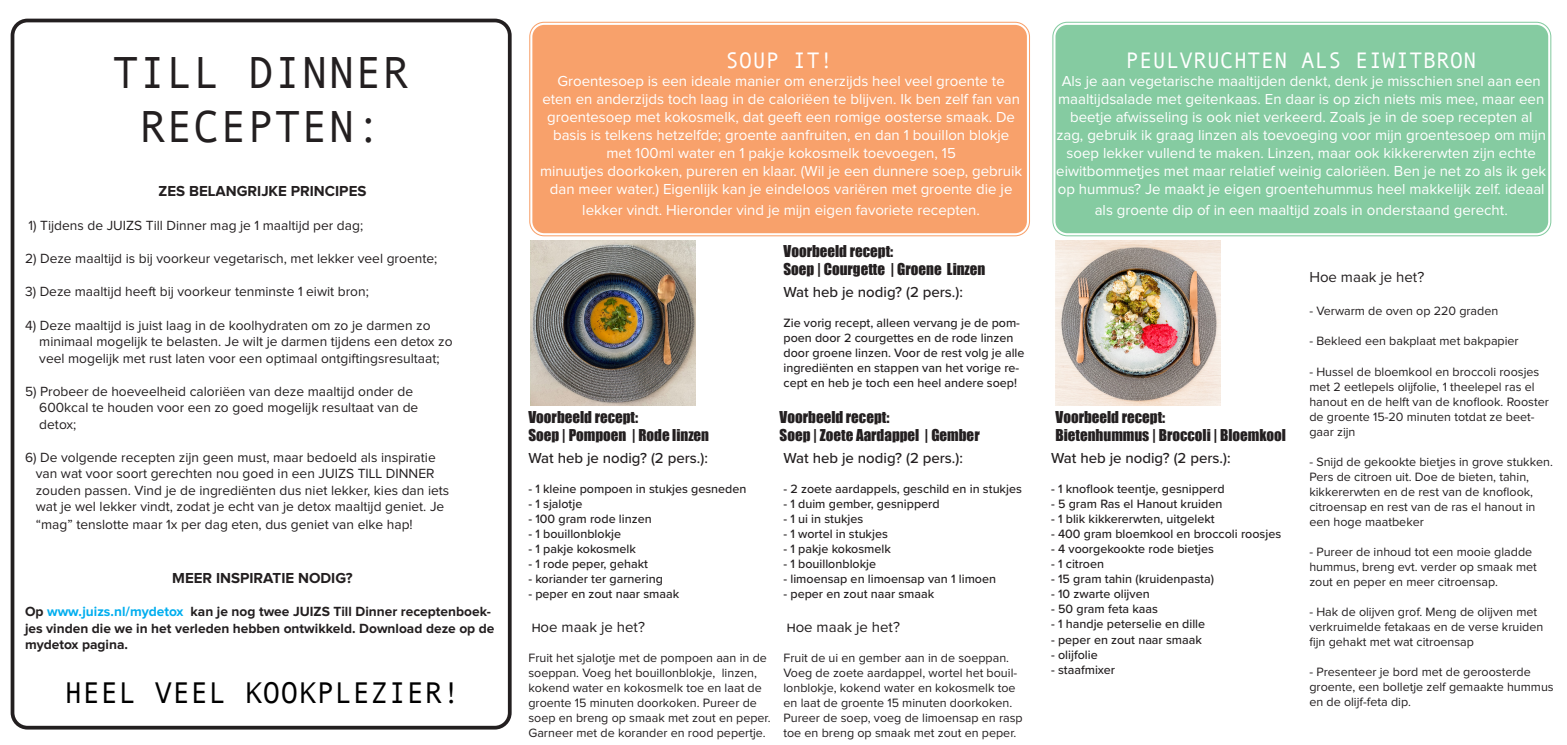
<style>
.page{position:relative;width:1567px;height:745px;background:#fff}
.page>*{position:absolute;margin:0;border:0;box-sizing:border-box;transform-origin:0 0}
.t1{font:45px "Andale Mono";color:#231f20}
.t2{font:30px "Andale Mono";color:#000}
.t3{font:22.5px "Andale Mono";color:#fff}
.t4{font:15px/18px "Proxima Nova";color:#fff;text-align:center}
.t5{font:15px "Impact";color:#231f20}
.t6{font:500 15px "Proxima Nova";color:#231f20}
.t7{font:700 15px "Proxima Nova";color:#231f20}
.t8{font:15px "Proxima Nova";color:#231f20}
.t9{font:13.75px/16.5px "Proxima Nova";color:#231f20}
.t10{font:700 13.75px/16.5px "Proxima Nova";color:#231f20}
.t11{font:12.5px/15px "Proxima Nova";color:#231f20}
.t12{font:500 12.5px/15px "Proxima Nova";color:#231f20}
.s1{color:#00aeef}
.s2{font-weight:500;font-size:12.5px}
</style>
<div class="page">
<div style="left:529px;top:22px;width:500px;height:214px;background:#f8a16b;border-radius:15px"></div>
<div style="left:526px;top:19px;width:507px;height:220px;border:2px solid #fff;border-radius:17px"></div>
<div style="left:530px;top:23px;width:498px;height:212px;border:2px solid #fff;border-radius:13px"></div>
<div style="left:1052px;top:22px;width:498px;height:214px;background:#85cba1;border-radius:15px"></div>
<div style="left:1049px;top:19px;width:505px;height:220px;border:2px solid #fff;border-radius:17px"></div>
<div style="left:1053px;top:23px;width:496px;height:212px;border:2px solid #fff;border-radius:13px"></div>
<img style="left:531px;top:240px;width:164px;height:165px">
<div style="left:11px;top:19px;width:500px;height:710px;border:4px solid #231f20;border-radius:15px"></div>
<img style="left:1055px;top:240px;width:165px;height:165px">
<p class="t1" style="left:112px;top:43px;width:298px">TILL DINNER</p>
<p class="t1" style="left:139px;top:97px;width:244px">RECEPTEN:</p>
<p class="t7" style="left:159px;top:184px;width:209px">ZES BELANGRIJKE PRINCIPES</p>
<p class="t9" style="left:29px;top:218px;width:336px">1) Tijdens de JUIZS Till Dinner mag je 1 maaltijd per dag;</p>
<p class="t9" style="left:25px;top:251px;width:414px">2) Deze maaltijd is bij voorkeur vegetarisch, met lekker veel groente;</p>
<p class="t9" style="left:25px;top:284px;width:345px">3) Deze maaltijd heeft bij voorkeur tenminste 1 eiwit bron;</p>
<p class="t9" style="left:39px;top:317px;width:415px;text-indent:-14px">4) Deze maaltijd is juist laag in de koolhydraten om zo je darmen zo minimaal mogelijk te belasten. Je wilt je darmen tijdens een detox zo veel mogelijk met rust laten voor een optimaal ontgiftingsresultaat;</p>
<p class="t9" style="left:39px;top:383px;width:380px;text-indent:-14px">5) Probeer de hoeveelheid caloriëen van deze maaltijd onder de<br>600kcal te houden voor een zo goed mogelijk resultaat van de</p>
<p class="t9" style="left:39px;top:416px;width:38px">detox;</p>
<p class="t9" style="left:36px;top:449px;width:415px;text-indent:-11px">6) De volgende recepten zijn geen must, maar bedoeld als inspiratie van wat voor soort gerechten nou goed in een JUIZS TILL DINNER zouden passen. Vind je de ingrediënten dus niet lekker, kies dan iets wat je wel lekker vindt, zodat je echt van je detox maaltijd geniet. Je</p>
<p class="t9" style="left:36px;top:516px;width:378px">“mag” tenslotte maar 1x per dag eten, dus geniet van elke hap!</p>
<p class="t7" style="left:172px;top:571px;width:182px">MEER INSPIRATIE NODIG?</p>
<p class="t10" style="left:25px;top:603px;width:471px">Op <span class="s1">www.juizs.nl/mydetox</span> kan je nog twee JUIZS Till Dinner receptenboek&shy;jes vinden die we in het verleden hebben ontwikkeld. Download deze op de mydetox pagina.</p>
<p class="t2" style="left:64px;top:673px;width:398px">HEEL VEEL KOOKPLEZIER!</p>
<p class="t3" style="left:725px;top:45px;width:109px">SOUP IT!</p>
<p class="t4" style="left:542px;top:72px;width:479px">Groentesoep is een ideale manier om enerzijds heel veel groente te eten en anderzijds toch laag in de caloriëen te blijven. Ik ben zelf fan van groentesoep met kokosmelk, dat geeft een romige oosterse smaak. De basis is telkens hetzelfde; groente aanfruiten, en dan 1 bouillon blokje met 100ml water en 1 pakje kokosmelk toevoegen, 15</p>
<p class="t4" style="left:540px;top:162px;width:483px">minuutjes doorkoken, pureren en klaar. (Wil je een dunnere soep, gebruik dan meer water.) Eigenlijk kan je eindeloos variëren met groente die je</p>
<p class="t4" style="left:582px;top:201px;width:399px">lekker vindt. Hieronder vind je mijn eigen favoriete recepten.</p>
<p class="t5" style="left:528px;top:405px;width:111px">Voorbeeld recept:</p>
<p class="t5" style="left:528px;top:423px;width:182px">Soep | Pompoen | Rode linzen</p>
<p class="t6" style="left:528px;top:447px;width:181px">Wat heb je nodig? (2 pers.):</p>
<p class="t12" style="left:528px;top:481px;width:219px">- 1 kleine pompoen in stukjes gesneden</p>
<p class="t12" style="left:528px;top:496px;width:55px">- 1 sjalotje</p>
<p class="t12" style="left:528px;top:511px;width:125px">- 100 gram rode linzen</p>
<p class="t12" style="left:528px;top:526px;width:94px">- 1 bouillonblokje</p>
<p class="t12" style="left:528px;top:541px;width:109px">- 1 pakje kokosmelk</p>
<p class="t12" style="left:528px;top:556px;width:121px">- 1 rode peper, gehakt</p>
<p class="t12" style="left:528px;top:571px;width:136px">- koriander ter garnering</p>
<p class="t12" style="left:528px;top:586px;width:152px">- peper en zout naar smaak</p>
<p class="t8" style="left:531px;top:619px;width:115px"><span class="s2">H</span>oe maak je het?</p>
<p class="t11" style="left:528px;top:650px;width:243px">Fruit het sjalotje met de pompoen aan in de soeppan. Voeg het bouillonblokje, linzen, kokend water en kokosmelk toe en laat de groente 15 minuten doorkoken. Pureer de soep en breng op smaak met zout en peper.</p>
<p class="t11" style="left:528px;top:725px;width:239px">Garneer met de korander en rood pepertje.</p>
<p class="t5" style="left:783px;top:239px;width:111px">Voorbeeld recept:</p>
<p class="t5" style="left:783px;top:257px;width:203px">Soep | Courgette | Groene Linzen</p>
<p class="t6" style="left:783px;top:280px;width:181px">Wat heb je nodig? (2 pers.):</p>
<p class="t12" style="left:783px;top:315px;width:242px">Zie vorig recept, alleen vervang je de pom&shy;poen door 2 courgettes en de rode linzen door groene linzen. Voor de rest volg je alle ingrediënten en stappen van het vorige re&shy;cept en heb je toch een heel andere soep!</p>
<p class="t5" style="left:779px;top:405px;width:111px">Voorbeeld recept:</p>
<p class="t5" style="left:779px;top:423px;width:201px">Soep | Zoete Aardappel | Gember</p>
<p class="t6" style="left:783px;top:447px;width:181px">Wat heb je nodig? (2 pers.):</p>
<p class="t12" style="left:783px;top:481px;width:240px">- 2 zoete aardappels, geschild en in stukjes</p>
<p class="t12" style="left:783px;top:496px;width:158px">- 1 duim gember, gesnipperd</p>
<p class="t12" style="left:783px;top:511px;width:81px">- 1 ui in stukjes</p>
<p class="t12" style="left:783px;top:526px;width:106px">- 1 wortel in stukjes</p>
<p class="t12" style="left:783px;top:541px;width:109px">- 1 pakje kokosmelk</p>
<p class="t12" style="left:783px;top:556px;width:94px">- 1 bouillonblokje</p>
<p class="t12" style="left:783px;top:571px;width:214px">- limoensap en limoensap van 1 limoen</p>
<p class="t12" style="left:783px;top:586px;width:152px">- peper en zout naar smaak</p>
<p class="t8" style="left:786px;top:619px;width:115px"><span class="s2">H</span>oe maak je het?</p>
<p class="t11" style="left:783px;top:650px;width:241px">Fruit de ui en gember aan in de soeppan.<br>Voeg de zoete aardappel, wortel het bouil&shy;lonblokje, kokend water en kokosmelk toe en laat de groente 15 minuten doorkoken.<br>Pureer de soep, voeg de limoensap en rasp toe en breng op smaak met zout en peper.</p>
<p class="t3" style="left:1125px;top:45px;width:352px">PEULVRUCHTEN ALS EIWITBRON</p>
<p class="t4" style="left:1056px;top:72px;width:491px">Als je aan vegetarische maaltijden denkt, denk je misschien snel aan een maaltijdsalade met geitenkaas. En daar is op zich niets mis mee, maar een beetje afwisseling is ook niet verkeerd. Zoals je in de soep recepten al zag, gebruik ik graag linzen als toevoeging voor mijn groentesoep om mijn soep lekker vullend te maken. Linzen, maar ook kikkererwten zijn echte</p>
<p class="t4" style="left:1056px;top:162px;width:491px;text-align:left">eiwitbommetjes met maar relatief weinig caloriëen. Ben je net zo als ik gek op hummus? Je maakt je eigen groentehummus heel makkelijk zelf. ideaal</p>
<p class="t4" style="left:1094px;top:201px;width:414px">als groente dip of in een maaltijd zoals in onderstaand gerecht.</p>
<p class="t5" style="left:1055px;top:405px;width:111px">Voorbeeld recept:</p>
<p class="t5" style="left:1055px;top:423px;width:232px">Bietenhummus | Broccoli | Bloemkool</p>
<p class="t6" style="left:1051px;top:447px;width:181px">Wat heb je nodig? (2 pers.):</p>
<p class="t12" style="left:1051px;top:481px;width:175px">- 1 knoflook teentje, gesnipperd</p>
<p class="t12" style="left:1051px;top:496px;width:173px">- 5 gram Ras el Hanout kruiden</p>
<p class="t12" style="left:1051px;top:511px;width:165px">- 1 blik kikkererwten, uitgelekt</p>
<p class="t12" style="left:1051px;top:526px;width:231px">- 400 gram bloemkool en broccoli roosjes</p>
<p class="t12" style="left:1051px;top:541px;width:164px">- 4 voorgekookte rode bietjes</p>
<p class="t12" style="left:1051px;top:556px;width:54px">- 1 citroen</p>
<p class="t12" style="left:1051px;top:571px;width:164px">- 15 gram tahin (kruidenpasta)</p>
<p class="t12" style="left:1051px;top:586px;width:100px">- 10 zwarte olijven</p>
<p class="t12" style="left:1051px;top:601px;width:108px">- 50 gram feta kaas</p>
<p class="t12" style="left:1051px;top:616px;width:156px">- 1 handje peterselie en dille</p>
<p class="t12" style="left:1051px;top:631px;width:152px">- peper en zout naar smaak</p>
<p class="t12" style="left:1051px;top:646px;width:48px">- olijfolie</p>
<p class="t12" style="left:1051px;top:661px;width:65px">- staafmixer</p>
<p class="t8" style="left:1309px;top:270px;width:116px">Hoe maak je het?</p>
<p class="t11" style="left:1309px;top:304px;width:190px">- Verwarm de oven op 220 graden</p>
<p class="t11" style="left:1309px;top:334px;width:211px">- Bekleed een bakplaat met bakpapier</p>
<p class="t11" style="left:1309px;top:364px;width:231px">- Hussel de bloemkool en broccoli roosjes met 2 eetlepels olijfolie, 1 theelepel ras el</p>
<p class="t11" style="left:1309px;top:394px;width:241px">hanout en de helft van de knoflook. Rooster de groente 15-20 minuten totdat ze beet&shy;gaar zijn</p>
<p class="t11" style="left:1309px;top:454px;width:245px">- Snijd de gekookte bietjes in grove stukken.<br>Pers de citroen uit. Doe de bieten, tahin, kikkererwten en de rest van de knoflook, citroensap en rest van de ras el hanout in een hoge maatbeker</p>
<p class="t11" style="left:1309px;top:544px;width:229px">- Pureer de inhoud tot een mooie gladde hummus, breng evt. verder op smaak met zout en peper en meer citroensap.</p>
<p class="t11" style="left:1309px;top:604px;width:235px">- Hak de olijven grof. Meng de olijven met verkruimelde fetakaas en de verse kruiden fijn gehakt met wat citroensap</p>
<p class="t11" style="left:1309px;top:664px;width:246px">- Presenteer je bord met de geroosterde groente, een bolletje zelf gemaakte hummus en de olijf-feta dip.</p>
</div>
